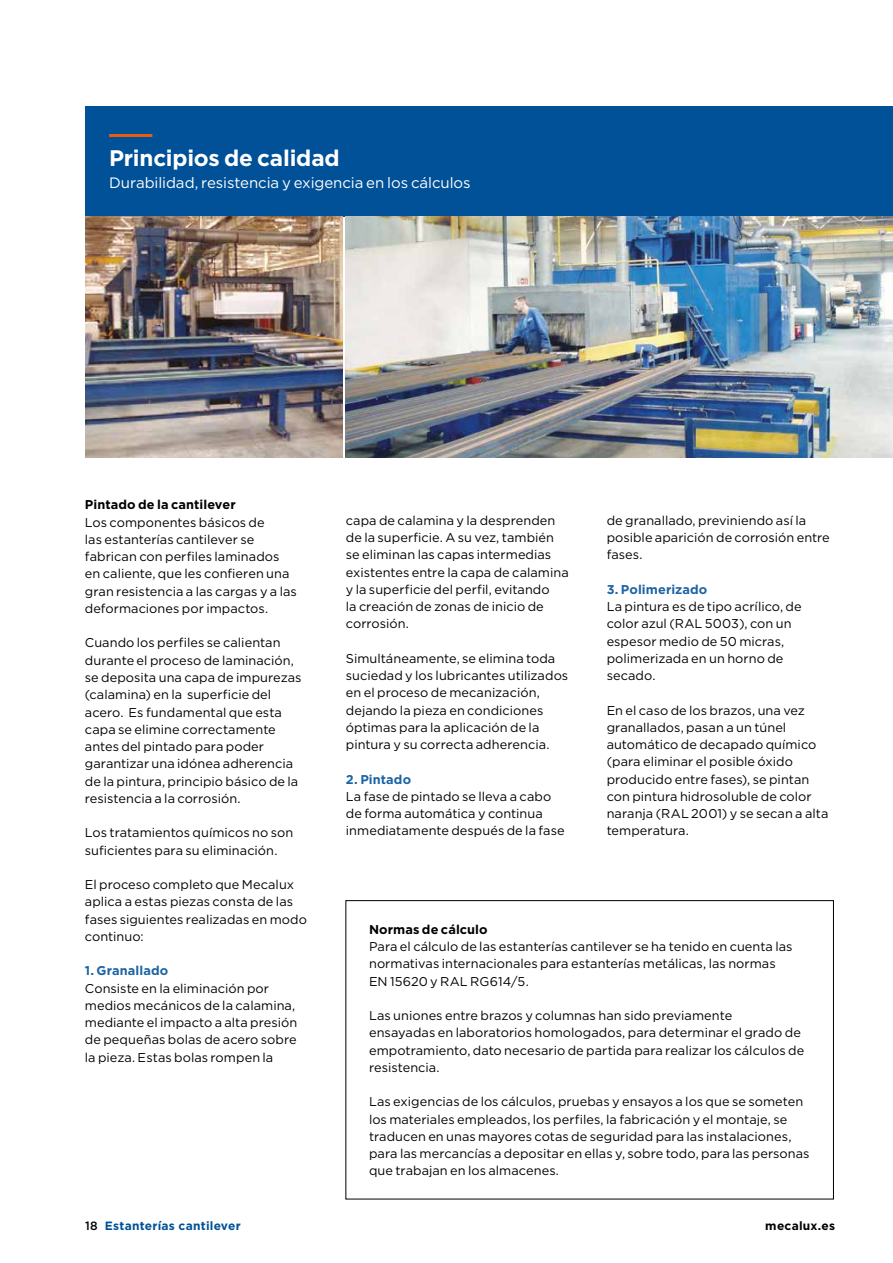
<style>
.page{position:relative;width:893px;height:1263px;background:#fff}
.page>*{position:absolute;margin:0;border:0;box-sizing:border-box;transform-origin:0 0}
.t1{font:700 22.5px "Gotham";letter-spacing:-.01em;color:#fff}
.t2{font:15px "Gotham";letter-spacing:-.005em;color:#fff}
.t3{font:12.75px/17.2px "Gotham";letter-spacing:.005em;color:#000}
.t4{font:700 12.75px "Gotham";letter-spacing:.01em;color:#000}
.t5{font:700 12.75px "Gotham";letter-spacing:.01em;color:#1c64a4}
.t6{font:700 12px "Gotham";letter-spacing:.02em;color:#005198}
.t7{font:700 12px "Gotham";letter-spacing:.02em;color:#000}
.s1{font-weight:500;color:#000}
</style>
<div class="page">
<div style="left:85px;top:106px;width:808px;height:111px;background:#005198"></div>
<div style="left:346px;top:900px;width:488px;height:299px;border:1px solid #000"></div>
<img style="left:346px;top:217px;width:547px;height:240px">
<img style="left:85px;top:217px;width:257px;height:240px">
<hr style="left:109px;top:134px;width:43px;height:3px;background:#e95c11">
<h1 class="t1" style="left:109px;top:143px;width:232px">Principios de calidad</h1>
<p class="t2" style="left:109px;top:174px;width:363px">Durabilidad, resistencia y exigencia en los cálculos</p>
<p class="t4" style="left:85px;top:496px;width:152px">Pintado de la cantilever</p>
<p class="t3" style="left:85px;top:513px;width:214px">Los componentes básicos de<br>las estanterías cantilever se fabrican con perfiles laminados en caliente, que les confieren una gran resistencia a las cargas y a las deformaciones por impactos.</p>
<p class="t3" style="left:85px;top:634px;width:218px">Cuando los perfiles se calientan durante el proceso de laminación, se deposita una capa de impurezas (calamina) en la superficie del acero. Es fundamental que esta capa se elimine correctamente antes del pintado para poder garantizar una idónea adherencia de la pintura, principio básico de la resistencia a la corrosión.</p>
<p class="t3" style="left:85px;top:824px;width:210px">Los tratamientos químicos no son suficientes para su eliminación.</p>
<p class="t3" style="left:85px;top:876px;width:224px">El proceso completo que Mecalux aplica a estas piezas consta de las fases siguientes realizadas en modo continuo:</p>
<p class="t5" style="left:85px;top:962px;width:85px">1. Granallado</p>
<p class="t3" style="left:85px;top:979px;width:214px">Consiste en la eliminación por medios mecánicos de la calamina, mediante el impacto a alta presión de pequeñas bolas de acero sobre la pieza. Estas bolas rompen la</p>
<p class="t3" style="left:346px;top:511px;width:224px">capa de calamina y la desprenden de la superficie. A su vez, también se eliminan las capas intermedias existentes entre la capa de calamina y la superficie del perfil, evitando<br>la creación de zonas de inicio de corrosión.</p>
<p class="t3" style="left:346px;top:649px;width:224px">Simultáneamente, se elimina toda suciedad y los lubricantes utilizados en el proceso de mecanización, dejando la pieza en condiciones óptimas para la aplicación de la pintura y su correcta adherencia.</p>
<p class="t5" style="left:346px;top:770px;width:67px">2. Pintado</p>
<p class="t3" style="left:346px;top:787px;width:220px">La fase de pintado se lleva a cabo de forma automática y continua inmediatamente después de la fase</p>
<p class="t3" style="left:607px;top:511px;width:225px">de granallado, previniendo así la posible aparición de corrosión entre fases.</p>
<p class="t5" style="left:607px;top:581px;width:102px">3. Polimerizado</p>
<p class="t3" style="left:607px;top:598px;width:197px">La pintura es de tipo acrílico, de color azul (RAL 5003), con un espesor medio de 50 micras, polimerizada en un horno de secado.</p>
<p class="t3" style="left:607px;top:701px;width:223px">En el caso de los brazos, una vez granallados, pasan a un túnel automático de decapado químico (para eliminar el posible óxido producido entre fases), se pintan con pintura hidrosoluble de color naranja (RAL 2001) y se secan a alta temperatura.</p>
<p class="t4" style="left:369px;top:921px;width:120px">Normas de cálculo</p>
<p class="t3" style="left:369px;top:938px;width:425px">Para el cálculo de las estanterías cantilever se ha tenido en cuenta las normativas internacionales para estanterías metálicas, las normas<br>EN 15620 y RAL RG614/5.</p>
<p class="t3" style="left:369px;top:1007px;width:437px">Las uniones entre brazos y columnas han sido previamente<br>ensayadas en laboratorios homologados, para determinar el grado de empotramiento, dato necesario de partida para realizar los cálculos de resistencia.</p>
<p class="t3" style="left:369px;top:1093px;width:442px">Las exigencias de los cálculos, pruebas y ensayos a los que se someten los materiales empleados, los perfiles, la fabricación y el montaje, se traducen en unas mayores cotas de seguridad para las instalaciones, para las mercancías a depositar en ellas y, sobre todo, para las personas que trabajan en los almacenes.</p>
<p class="t6" style="left:85px;top:1218px;width:157px"><span class="s1">18</span> Estanterías cantilever</p>
<p class="t7" style="left:765px;top:1218px;width:71px">mecalux.es</p>
</div>
